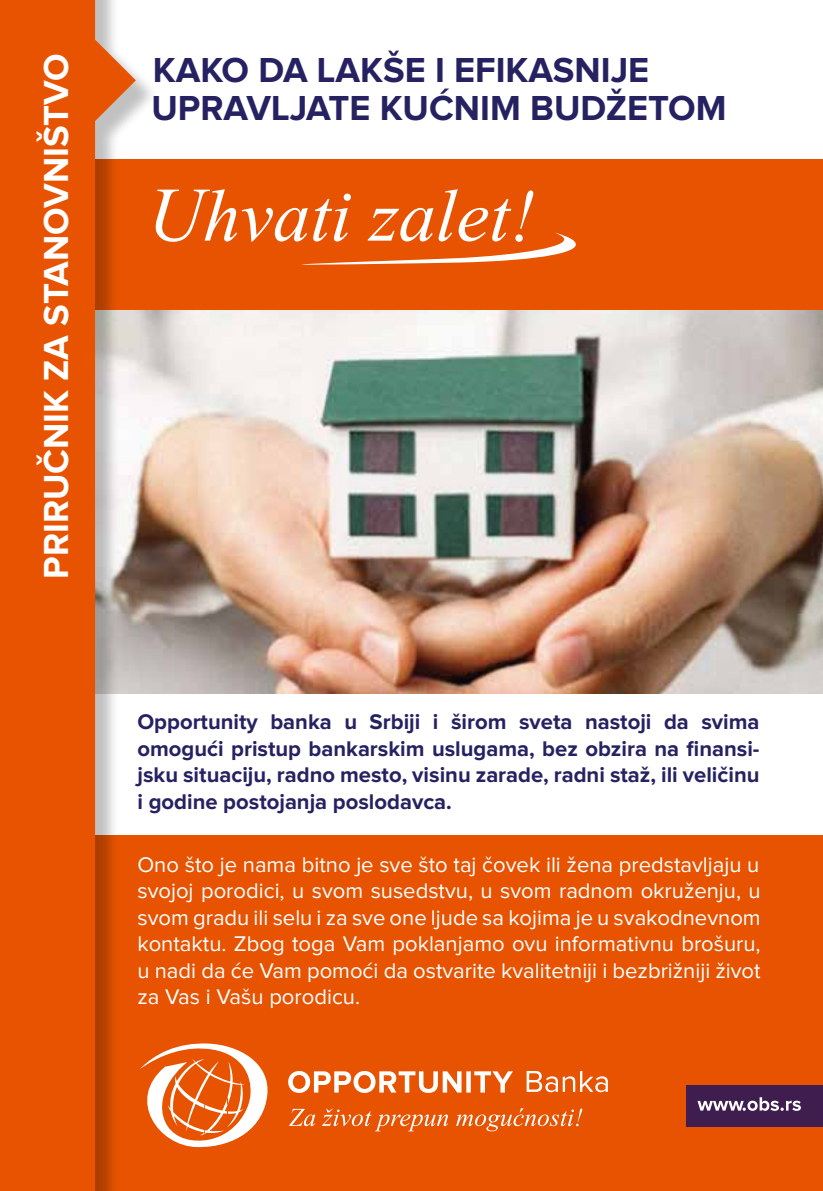
<style>
.page{position:relative;width:823px;height:1191px;background:#fff}
.page>*{position:absolute;margin:0;border:0;box-sizing:border-box;transform-origin:0 0}
.t1{font:italic 74px "Times New Roman";color:#fff}
.t2{font:700 36px "Proxima Nova";color:#262262}
.t3{font:700 36px "Proxima Nova";color:#fff}
.t4{font:22px/26.4px "Proxima Nova";color:#fff;text-align:justify}
.t5{font:700 22px/26.4px "Proxima Nova";color:#262262;text-align:justify}
.s1{font-size:77px}
</style>
<div class="page">
<img style="left:159px;top:309px;width:663px;height:384px">
<div style="left:39px;top:159px;width:783px;height:150px;background:#e75300"></div>
<div style="left:39px;top:835px;width:783px;height:356px;background:#e75300"></div>
<svg style="left:301px;top:232px;width:275px;height:33px"></svg>
<div style="left:686px;top:1085px;width:136px;height:41px;background:#3f1d4f"></div>
<svg style="left:697px;top:1097px;width:103px;height:13px"></svg>
<div style="left:2px;top:0;width:157px;height:1191px;background:#000;opacity:.25"></div>
<svg style="left:0;top:0;width:136px;height:1191px;fill:#e75300"></svg>
<svg style="left:288px;top:1071px;width:319px;height:22px"></svg>
<svg style="left:289px;top:1108px;width:293px;height:23px"></svg>
<svg style="left:125px;top:1042px;width:143px;height:105px"></svg>
<h2 class="t3" style="left:36px;top:579px;width:526px;rotate:-90deg">PRIRUČNIK ZA STANOVNIŠTVO</h2>
<h2 class="t2" style="left:153px;top:49px;width:497px">KAKO DA LAKŠE I EFIKASNIJE</h2>
<h2 class="t2" style="left:151px;top:87px;width:576px">UPRAVLJATE KUĆNIM BUDŽETOM</h2>
<h1 class="t1" style="left:147px;top:165px;width:388px"><span class="s1">U</span>hvati zalet!</h1>
<p class="t5" style="left:137px;top:709px;width:623px">Opportunity banka u Srbiji i širom sveta nastoji da svima omogući pristup bankarskim uslugama, bez obzira na finansi&shy;jsku situaciju, radno mesto, visinu zarade, radni staž, ili veličinu i godine postojanja poslodavca.</p>
<p class="t4" style="left:137px;top:852px;width:624px">Ono što je nama bitno je sve što taj čovek ili žena predstavljaju u svojoj porodici, u svom susedstvu, u svom radnom okruženju, u svom gradu ili selu i za sve one ljude sa kojima je u svakodnevnom kontaktu. Zbog toga Vam poklanjamo ovu informativnu brošuru, u nadi da će Vam pomoći da ostvarite kvalitetniji i bezbrižniji život za Vas i Vašu porodicu.</p>
</div>
